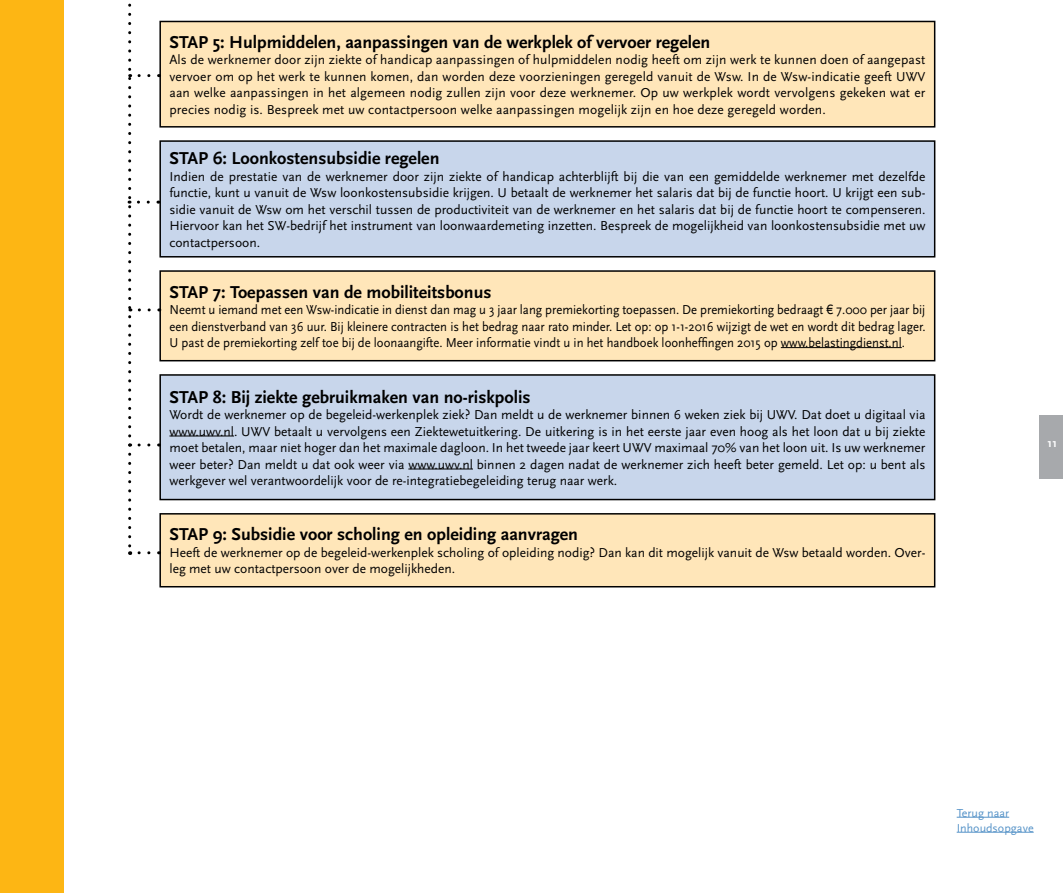
<style>
.page{position:relative;width:1063px;height:893px;background:#fff}
.page>*{position:absolute;margin:0;border:0;box-sizing:border-box;transform-origin:0 0}
.t1{font:700 18px "Scala Sans";color:#000}
.t2{font:13.5px/16.5px "Scala Sans";color:#000;text-align:justify}
.t3{font:13.5px/16.5px "Scala Sans";color:#000;text-align:justify;scale:.94 1}
.t4{font:12px/15px "Scala Sans";color:#5693c8}
.t5{font:700 12px "Scala Sans";color:#fff}
.s1{font-family:"Andale Mono"}
</style>
<div class="page">
<div style="left:1040px;top:415px;width:23px;height:63px;background:#a7a9ac"></div>
<div style="left:160px;top:21px;width:775px;height:106px;background:#ffe6b9"></div>
<div style="left:159px;top:21px;width:776px;height:107px;border:2px solid #000"></div>
<div style="left:160px;top:141px;width:775px;height:116px;background:#c8d6eb"></div>
<div style="left:159px;top:140px;width:776px;height:118px;border:2px solid #000"></div>
<div style="left:160px;top:271px;width:775px;height:90px;background:#ffe6b9"></div>
<hr style="left:781px;top:347px;width:121px;height:1px;background:#000">
<div style="left:159px;top:270px;width:776px;height:91px;border:2px solid #000"></div>
<div style="left:160px;top:375px;width:775px;height:125px;background:#c8d6eb"></div>
<hr style="left:169px;top:436px;width:65px;height:1px;background:#000">
<hr style="left:408px;top:469px;width:65px;height:1px;background:#000">
<div style="left:159px;top:374px;width:776px;height:126px;border:2px solid #000"></div>
<div style="left:160px;top:514px;width:775px;height:73px;background:#ffe6b9"></div>
<div style="left:159px;top:513px;width:776px;height:74px;border:2px solid #000"></div>
<svg style="left:128px;top:3px;width:21px;height:552px"></svg>
<div style="left:0;top:0;width:64px;height:893px;background:#fdb614"></div>
<hr style="left:957px;top:817px;width:52px;height:1px;background:#5693c8">
<hr style="left:957px;top:832px;width:77px;height:1px;background:#5693c8">
<h1 class="t1" style="left:169px;top:32px;width:542px">STAP 5: Hulpmiddelen, aanpassingen van de werkplek of vervoer regelen</h1>
<p class="t2" style="left:169px;top:52px;width:757px">Als de werknemer door zijn ziekte of handicap aanpassingen of hulpmiddelen nodig heeft om zijn werk te kunnen doen of aangepast vervoer om op het werk te kunnen komen, dan worden deze voorzieningen geregeld vanuit de Wsw. I n de Wsw-indicatie geeft UWV aan welke aanpassingen in het algemeen nodig zullen zijn voor deze werknemer. Op uw werkplek wordt vervolgens gekeken wat er precies nodig is. Bespreek met uw contactpersoon welke aanpassingen mogelijk zijn en hoe deze geregeld worden.</p>
<h1 class="t1" style="left:169px;top:149px;width:272px">STAP 6: Loonkostensubsidie regelen</h1>
<p class="t2" style="left:169px;top:168px;width:757px">I ndien de prestatie van de werknemer door zijn ziekte of handicap achterblijft bij die van een gemiddelde werknemer met dezelfde functie, kunt u vanuit de Wsw loonkostensubsidie krijgen. U betaalt de werknemer het salaris dat bij de functie hoort. U krijgt een sub&shy;sidie vanuit de Wsw om het verschil tussen de productiviteit van de werknemer en het salaris dat bij de functie hoort te compenseren.<br>H iervoor kan het SW-bedrijf het instrument van loonwaardemeting inzetten. Bespreek de mogelijkheid van loonkostensubsidie met uw contactpersoon.</p>
<h1 class="t1" style="left:169px;top:282px;width:324px">STAP 7: Toepassen van de mobiliteitsbonus</h1>
<p class="t3" style="left:169px;top:302px;width:806px">N eemt u iemand met een Wsw-indicatie in dienst dan mag u 3 jaar lang premiekorting toepassen. De premiekorting bedraagt <span class="s1">€</span> 7.000 per jaar bij een dienstverband van 36 uur. Bij kleinere contracten is het bedrag naar rato minder. Let op: op 1-1-2016 wijzigt de wet en wordt dit bedrag lager.<br>U past de premiekorting zelf toe bij de loonaangifte. Meer informatie vindt u in het handboek loonheffingen 2015 op www.belastingdienst.nl.</p>
<h1 class="t1" style="left:169px;top:387px;width:363px">STAP 8: Bij ziekte gebruikmaken van no-riskpolis</h1>
<p class="t2" style="left:169px;top:407px;width:757px">Wordt de werknemer op de begeleid-werkenplek ziek? Dan meldt u de werknemer binnen 6 weken ziek bij UWV. Dat doet u digitaal via www.uwv.nl. UWV betaalt u vervolgens een Ziektewetuitkering. De uitkering is in het eerste jaar even hoog als het loon dat u bij ziekte moet betalen, maar niet hoger dan het maximale dagloon. I n het tweede jaar keert UWV maximaal 70% van het loon uit. I s uw werknemer weer beter? Dan meldt u dat ook weer via www.uwv.nl binnen 2 dagen nadat de werknemer zich heeft beter gemeld. Let op: u bent als werkgever wel verantwoordelijk voor de re-integratiebegeleiding terug naar werk.</p>
<h1 class="t1" style="left:169px;top:525px;width:410px">STAP 9: Subsidie voor scholing en opleiding aanvragen</h1>
<p class="t2" style="left:169px;top:544px;width:757px">Heeft de werknemer op de begeleid-werkenplek scholing of opleiding nodig? Dan kan dit mogelijk vanuit de Wsw betaald worden. Over&shy;leg met uw contactpersoon over de mogelijkheden.</p>
<p class="t5" style="left:1048px;top:436px;width:11px">11</p>
<p class="t4" style="left:957px;top:806px;width:78px">Terug naar<br>I nhoudsopgave</p>
</div>
